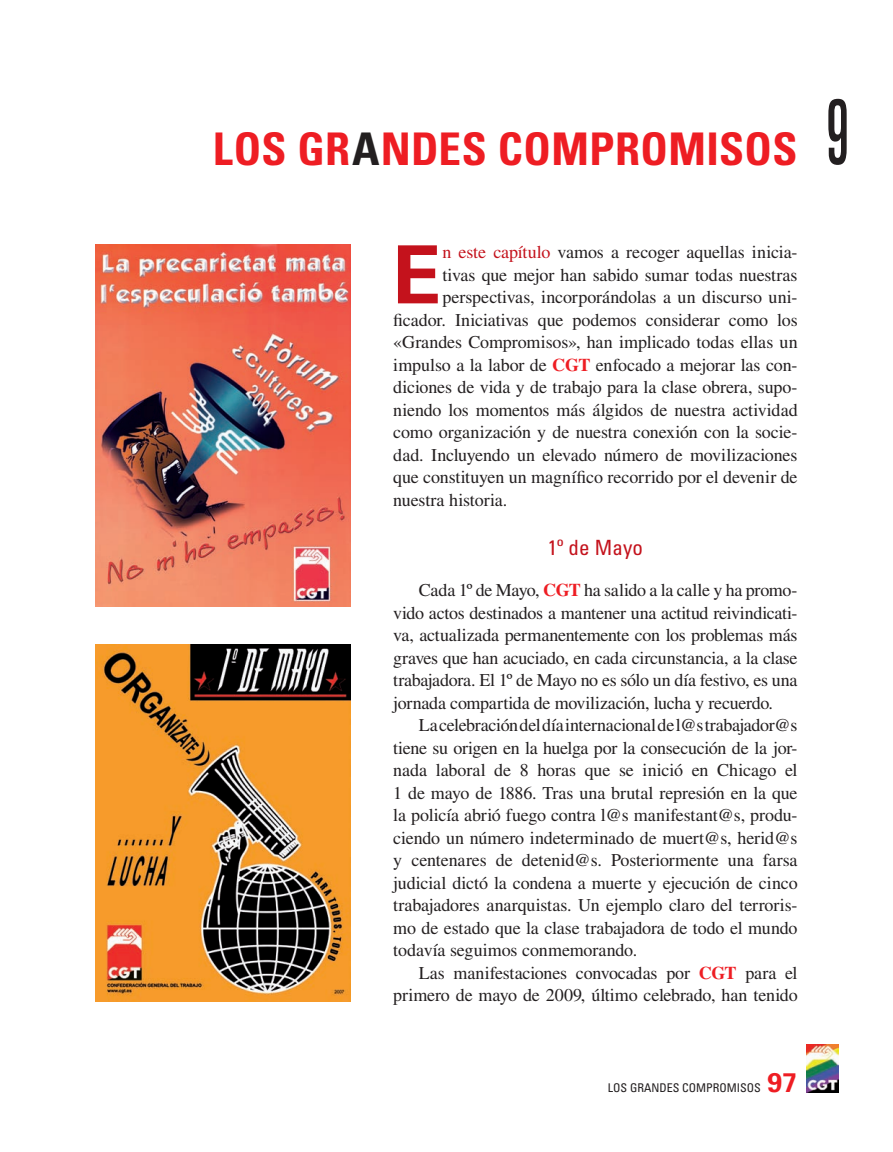
<style>
.page{position:relative;width:893px;height:1152px;background:#fff}
.page>*{position:absolute;margin:0;border:0;box-sizing:border-box;transform-origin:0 0}
.t1{font:700 80.4px "Univers";color:#c4121c}
.t2{font:700 condensed 45px "Univers";letter-spacing:.01em;color:#ee1d23}
.t3{font:700 27px "Univers";color:#ee1d23}
.t4{font:condensed 21px "Univers";letter-spacing:.005em;color:#c4121c}
.t5{font:18px/22.5px "Times";letter-spacing:-.01em;color:#231f20;text-align:justify}
.t6{font:condensed 12px "Univers";color:#231f20}
.s1{color:#231f20}
.s2{font-weight:400;font-stretch:ultra-condensed;font-size:90px;color:#231f20}
.s3{color:#c4121c}
.s4{font-weight:700;color:#ee1d23}
</style>
<div class="page">
<img style="left:806px;top:1044px;width:32px;height:48px">
<img style="left:95px;top:644px;width:255px;height:357px">
<img style="left:95px;top:245px;width:255px;height:361px">
<h2 class="t2" style="left:213px;top:121px;width:637px">LOS GR<span class="s1">A</span>NDES COMPROMISOS <span class="s2">9</span></h2>
<h1 class="t1" style="left:393px;top:226px;width:51px">E</h1>
<p class="t5" style="left:442px;top:241px;width:356px"><span class="s3">n este capítulo</span> vamos a recoger aquellas inicia-</p>
<p class="t5" style="left:442px;top:263px;width:356px">tivas que mejor han sabido sumar todas nuestras</p>
<p class="t5" style="left:442px;top:286px;width:356px">perspectivas, incorporándolas a un discurso uni-</p>
<p class="t5" style="left:393px;top:308px;width:406px">ficador. Iniciativas que podemos considerar como los</p>
<p class="t5" style="left:393px;top:331px;width:406px">«Grandes Compromisos», han implicado todas ellas un</p>
<p class="t5" style="left:393px;top:353px;width:405px">impulso a la labor de <span class="s4">CGT</span> enfocado a mejorar las con-</p>
<p class="t5" style="left:393px;top:376px;width:405px">diciones de vida y de trabajo para la clase obrera, supo-</p>
<p class="t5" style="left:393px;top:398px;width:406px">niendo los momentos más álgidos de nuestra actividad</p>
<p class="t5" style="left:393px;top:421px;width:405px">como organización y de nuestra conexión con la socie-</p>
<p class="t5" style="left:393px;top:443px;width:405px">dad. Incluyendo un elevado número de movilizaciones</p>
<p class="t5" style="left:393px;top:466px;width:405px">que constituyen un magnífico recorrido por el devenir de</p>
<p class="t5" style="left:393px;top:488px;width:115px">nuestra historia.</p>
<p class="t4" style="left:547px;top:534px;width:97px">1º de Mayo</p>
<p class="t5" style="left:393px;top:578px;width:405px;text-indent:26px">Cada 1º de Mayo, <span class="s4">CGT</span> ha salido a la calle y ha promo&shy;vido actos destinados a mantener una actitud reivindicati&shy;va, actualizada permanentemente con los problemas más graves que han acuciado, en cada circunstancia, a la clase trabajadora. El 1º de Mayo no es sólo un día festivo, es una jornada compartida de movilización, lucha y recuerdo.</p>
<p class="t5" style="left:393px;top:713px;width:406px;text-indent:26px">La celebración del día internacional de l@s trabajador@s tiene su origen en la huelga por la consecución de la jor&shy;nada laboral de 8 horas que se inició en Chicago el 1 de mayo de 1886. Tras una brutal represión en la que la policía abrió fuego contra l@s manifestant@s, produ&shy;ciendo un número indeterminado de muert@s, herid@s y centenares de detenid@s. Posteriormente una farsa judicial dictó la condena a muerte y ejecución de cinco trabajadores anarquistas. Un ejemplo claro del terroris&shy;mo de estado que la clase trabajadora de todo el mundo todavía seguimos conmemorando.</p>
<p class="t5" style="left:393px;top:961px;width:406px;text-align:right">Las manifestaciones convocadas por <span class="s4">CGT</span> para el primero de mayo de 2009, último celebrado, han tenido</p>
<p class="t6" style="left:607px;top:1080px;width:154px">LOS GRANDES COMPROMISOS</p>
<h3 class="t3" style="left:767px;top:1066px;width:32px">97</h3>
</div>
